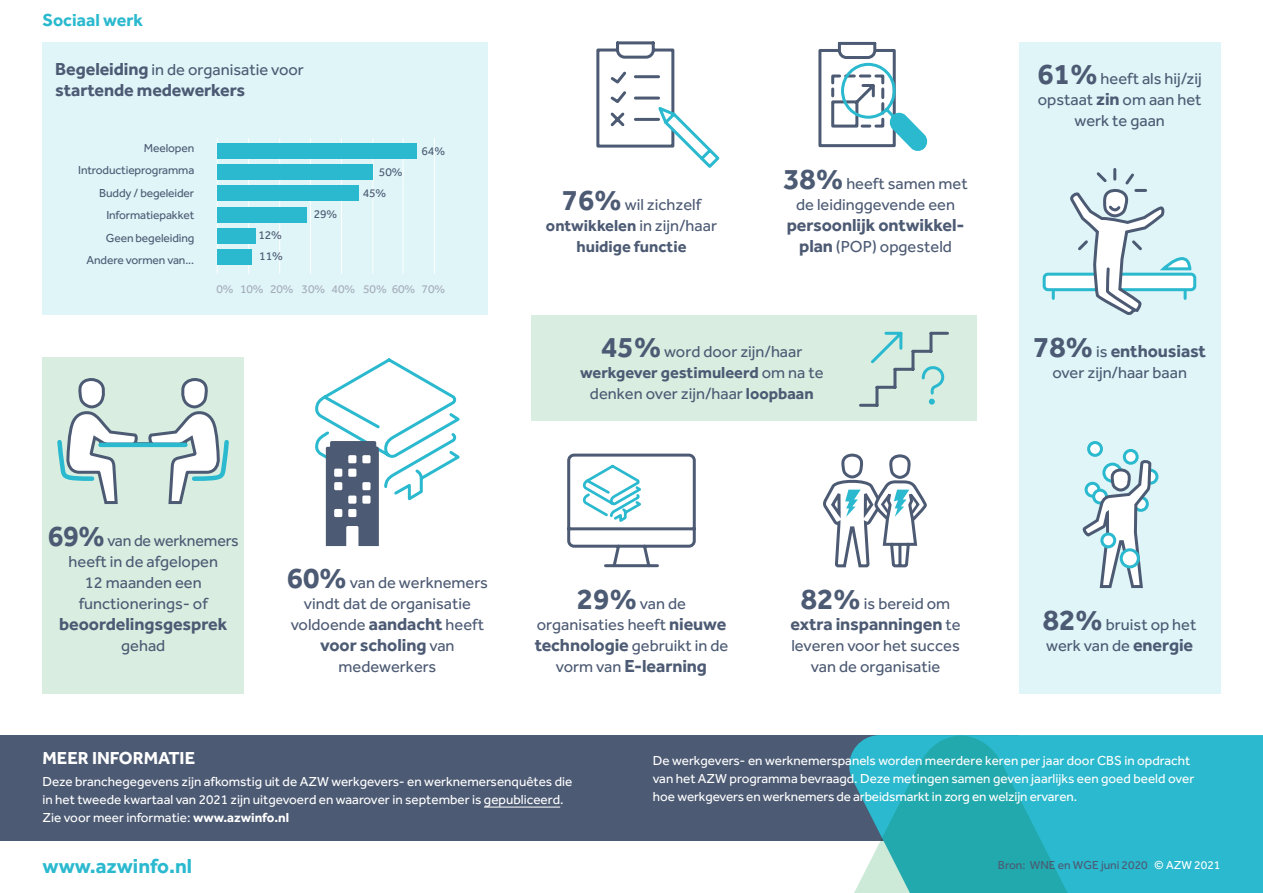
<style>
.page{position:relative;width:1263px;height:893px;background:#fff}
.page>*{position:absolute;margin:0;border:0;box-sizing:border-box;transform-origin:0 0}
.t1{font:700 21px "Effra";color:#2ab9ce}
.BODY_11pt{font:700 18px "Effra";letter-spacing:-.005em;color:#4c5a73}
.t2{font:700 18px "Effra";color:#fff}
.t3{font:700 18px "Effra";letter-spacing:.005em;color:#2ab9ce}
.BODY_11pt-2{font:16.5px/21px "Effra";color:#4c5a73;text-align:center}
.BODY_11pt-3{font:700 16.5px/21px "Effra";color:#4c5a73;text-align:center}
.t4{font:13.5px/18px "Effra";color:#fff}
.Bijschrift{font:12px "Effra";letter-spacing:-.01em;color:#4c5a73}
.Bijschrift-2{font:12px "Effra";letter-spacing:-.01em;color:#a5acb9}
.s1{font-weight:700;font-size:18px}
.s2{font-weight:700;font-size:30px}
.s3{font-weight:400}
.s4{font-weight:700}
.s5{font-weight:400;font-size:16.5px}
.s6{font-size:30px}
.s7{color:#fff}
</style>
<div class="page">
<div style="left:0;top:735px;width:1019px;height:105px;background:#4c5a73"></div>
<div style="left:873px;top:735px;width:390px;height:158px;background:#2ab9ce"></div>
<svg style="left:787px;top:736px;width:348px;height:157px"></svg>
<hr style="left:484px;top:807px;width:76px;height:1px;background:#fff">
<div style="left:43px;top:357px;width:201px;height:336px;background:#d9eee1"></div>
<div style="left:43px;top:43px;width:445px;height:272px;background:#dff5f8"></div>
<svg style="left:57px;top:378px;width:172px;height:126px"></svg>
<hr style="left:101px;top:443px;width:84px;height:4px;background:#2ab9ce">
<hr style="left:217px;top:139px;width:1px;height:134px;background:#fff">
<hr style="left:248px;top:139px;width:1px;height:134px;background:#fff">
<hr style="left:279px;top:139px;width:1px;height:134px;background:#fff">
<hr style="left:310px;top:139px;width:1px;height:134px;background:#fff">
<hr style="left:341px;top:139px;width:1px;height:134px;background:#fff">
<hr style="left:372px;top:139px;width:1px;height:134px;background:#fff">
<hr style="left:403px;top:139px;width:1px;height:134px;background:#fff">
<hr style="left:434px;top:139px;width:1px;height:134px;background:#fff">
<div style="left:217px;top:249px;width:35px;height:15px;background:#2ab9ce"></div>
<div style="left:217px;top:228px;width:39px;height:15px;background:#2ab9ce"></div>
<div style="left:217px;top:207px;width:90px;height:15px;background:#2ab9ce"></div>
<div style="left:217px;top:186px;width:141px;height:15px;background:#2ab9ce"></div>
<div style="left:217px;top:165px;width:156px;height:15px;background:#2ab9ce"></div>
<div style="left:217px;top:144px;width:200px;height:15px;background:#2ab9ce"></div>
<div style="left:531px;top:315px;width:445px;height:105px;background:#d9eee1"></div>
<svg style="left:921px;top:366px;width:24px;height:39px"></svg>
<hr style="left:931px;top:332px;width:16px;height:3px;background:#4c5a73">
<hr style="left:929px;top:333px;width:3px;height:18px;background:#4c5a73">
<hr style="left:913px;top:350px;width:18px;height:3px;background:#4c5a73">
<hr style="left:911px;top:351px;width:3px;height:18px;background:#4c5a73">
<hr style="left:895px;top:368px;width:18px;height:3px;background:#4c5a73">
<hr style="left:893px;top:369px;width:3px;height:18px;background:#4c5a73">
<hr style="left:877px;top:386px;width:18px;height:3px;background:#4c5a73">
<hr style="left:860px;top:404px;width:17px;height:3px;background:#4c5a73">
<hr style="left:875px;top:387px;width:3px;height:18px;background:#4c5a73">
<svg style="left:871px;top:331px;width:32px;height:33px"></svg>
<svg style="left:596px;top:41px;width:124px;height:127px"></svg>
<svg style="left:818px;top:41px;width:110px;height:110px"></svg>
<div style="left:1019px;top:42px;width:201px;height:651px;background:#dff5f8"></div>
<svg style="left:1052px;top:291px;width:3px;height:7px"></svg>
<div style="left:1044px;top:274px;width:151px;height:16px;background:#fff;border-radius:4px"></div>
<div style="left:1043px;top:273px;width:153px;height:18px;border:3px solid #2ab9ce;border-radius:4px"></div>
<svg style="left:1070px;top:169px;width:123px;height:146px"></svg>
<div style="left:1144px;top:470px;width:13px;height:13px;background:#fff;border-radius:50%"></div>
<div style="left:1143px;top:469px;width:15px;height:16px;border:3px solid #2ab9ce;border-radius:50%"></div>
<svg style="left:1082px;top:460px;width:71px;height:128px"></svg>
<div style="left:1121px;top:550px;width:17px;height:17px;background:#fff;border-radius:50%"></div>
<div style="left:1120px;top:548px;width:20px;height:20px;border:3px solid #2ab9ce;border-radius:50%"></div>
<div style="left:1102px;top:534px;width:13px;height:13px;background:#fff;border-radius:50%"></div>
<div style="left:1100px;top:532px;width:16px;height:16px;border:3px solid #2ab9ce;border-radius:50%"></div>
<div style="left:1124px;top:450px;width:13px;height:13px;background:#fff;border-radius:50%"></div>
<div style="left:1123px;top:449px;width:16px;height:16px;border:3px solid #2ab9ce;border-radius:50%"></div>
<div style="left:1089px;top:443px;width:12px;height:12px;background:#fff;border-radius:50%"></div>
<div style="left:1087px;top:441px;width:16px;height:16px;border:3px solid #2ab9ce;border-radius:50%"></div>
<svg style="left:315px;top:358px;width:145px;height:188px"></svg>
<svg style="left:567px;top:453px;width:129px;height:115px"></svg>
<svg style="left:824px;top:453px;width:103px;height:115px"></svg>
<h2 class="t3" style="left:43px;top:9px;width:102px">Sociaal werk</h2>
<p class="BODY_11pt-2" style="left:55px;top:59px;width:250px"><span class="s1">Begeleiding</span> in de organisatie voor</p>
<p class="BODY_11pt" style="left:55px;top:79px;width:191px">startende medewerkers</p>
<p class="Bijschrift" style="left:144px;top:141px;width:52px">Meelopen</p>
<p class="Bijschrift" style="left:78px;top:163px;width:118px">Introductieprogramma</p>
<p class="Bijschrift" style="left:99px;top:186px;width:97px">Buddy / begeleider</p>
<p class="Bijschrift" style="left:106px;top:208px;width:89px">Informatiepakket</p>
<p class="Bijschrift" style="left:106px;top:231px;width:90px">Geen begeleiding</p>
<p class="Bijschrift" style="left:87px;top:253px;width:109px">Andere vormen van...</p>
<p class="Bijschrift" style="left:258px;top:228px;width:25px">12%</p>
<p class="Bijschrift" style="left:259px;top:249px;width:25px">11%</p>
<p class="Bijschrift" style="left:314px;top:207px;width:25px">29%</p>
<p class="Bijschrift" style="left:379px;top:165px;width:25px">50%</p>
<p class="Bijschrift" style="left:363px;top:186px;width:25px">45%</p>
<p class="Bijschrift" style="left:421px;top:144px;width:25px">64%</p>
<p class="Bijschrift-2" style="left:216px;top:282px;width:230px">0% 10% 20% 30% 40% 50% 60% 70%</p>
<p class="BODY_11pt-2" style="left:562px;top:194px;width:141px"><span class="s2">76%</span> wil zichzelf</p>
<p class="BODY_11pt-3" style="left:546px;top:215px;width:173px">ontwikkelen <span class="s3">in zijn/haar </span>huidige functie</p>
<p class="BODY_11pt-2" style="left:783px;top:173px;width:186px"><span class="s2">38%</span> heeft samen met de leidinggevende een</p>
<p class="BODY_11pt" style="left:787px;top:214px;width:179px">persoonlijk ontwikkel-</p>
<p class="BODY_11pt-2" style="left:799px;top:236px;width:154px"><span class="s1">plan</span> (POP) opgesteld</p>
<p class="BODY_11pt-2" style="left:580px;top:341px;width:245px"><span class="s2">45%</span> word door zijn/haar <span class="s4">werkgever gestimuleerd</span> om na te denken over zijn/haar <span class="s4">loopbaan</span></p>
<p class="BODY_11pt-2" style="left:48px;top:530px;width:192px"><span class="s2">69%</span> van de werknemers heeft in de afgelopen<br>12 maanden een functionerings- of</p>
<p class="BODY_11pt" style="left:59px;top:613px;width:170px">beoordelingsgesprek</p>
<p class="BODY_11pt-2" style="left:121px;top:635px;width:46px">gehad</p>
<p class="BODY_11pt-2" style="left:287px;top:572px;width:202px"><span class="s2">60%</span> van de werknemers vindt dat de organisatie voldoende <span class="s1">aandacht</span> heeft</p>
<p class="BODY_11pt" style="left:320px;top:634px;width:136px">voor scholing <span class="s5">van</span></p>
<p class="BODY_11pt-2" style="left:339px;top:656px;width:99px">medewerkers</p>
<p class="BODY_11pt-2" style="left:535px;top:593px;width:195px"><span class="s2">29%</span> van de organisaties heeft <span class="s1">nieuwe technologie</span> gebruikt in de</p>
<p class="BODY_11pt" style="left:556px;top:655px;width:153px"><span class="s5">vorm van</span> E-learning</p>
<p class="BODY_11pt-2" style="left:801px;top:593px;width:151px"><span class="s2">82%</span> is bereid om</p>
<p class="BODY_11pt" style="left:790px;top:613px;width:172px">extra inspanningen <span class="s5">te</span></p>
<p class="BODY_11pt-2" style="left:791px;top:635px;width:170px">leveren voor het succes van de organisatie</p>
<p class="BODY_11pt-2" style="left:1037px;top:68px;width:166px"><span class="s2">61%</span> heeft als hij/zij opstaat <span class="s1">zin</span> om aan het werk te gaan</p>
<p class="BODY_11pt" style="left:1033px;top:340px;width:174px"><span class="s6">78%</span> <span class="s5">is</span> enthousiast</p>
<p class="BODY_11pt-2" style="left:1052px;top:362px;width:136px">over zijn/haar baan</p>
<p class="BODY_11pt-2" style="left:1043px;top:614px;width:155px;text-align:left"><span class="s2">82%</span> bruist op het werk van de <span class="s1">energie</span></p>
<p class="t2" style="left:43px;top:747px;width:154px">MEER INFORMATIE</p>
<p class="t4" style="left:43px;top:772px;width:531px">Deze branchegegevens zijn afkomstig uit de AZW werkgevers- en werknemersenquêtes die in het tweede kwartaal van 2021 zijn uitgevoerd en waarover in september is gepubliceerd.<br>Zie voor meer informatie: <span class="s4">www.azwinfo.nl</span></p>
<p class="t4" style="left:653px;top:751px;width:543px">De werkgevers- en werknemerspanels worden meerdere keren per jaar door CBS in opdracht van het AZW programma bevraagd. Deze metingen samen geven jaarlijks een goed beeld over hoe werkgevers en werknemers de arbeidsmarkt in zorg en welzijn ervaren.</p>
<p class="t1" style="left:43px;top:853px;width:151px">www.azwinfo.nl</p>
<p class="Bijschrift" style="left:998px;top:858px;width:224px">Bron: WNE en WGE juni 2020 <span class="s7">© AZW 2021</span></p>
</div>
